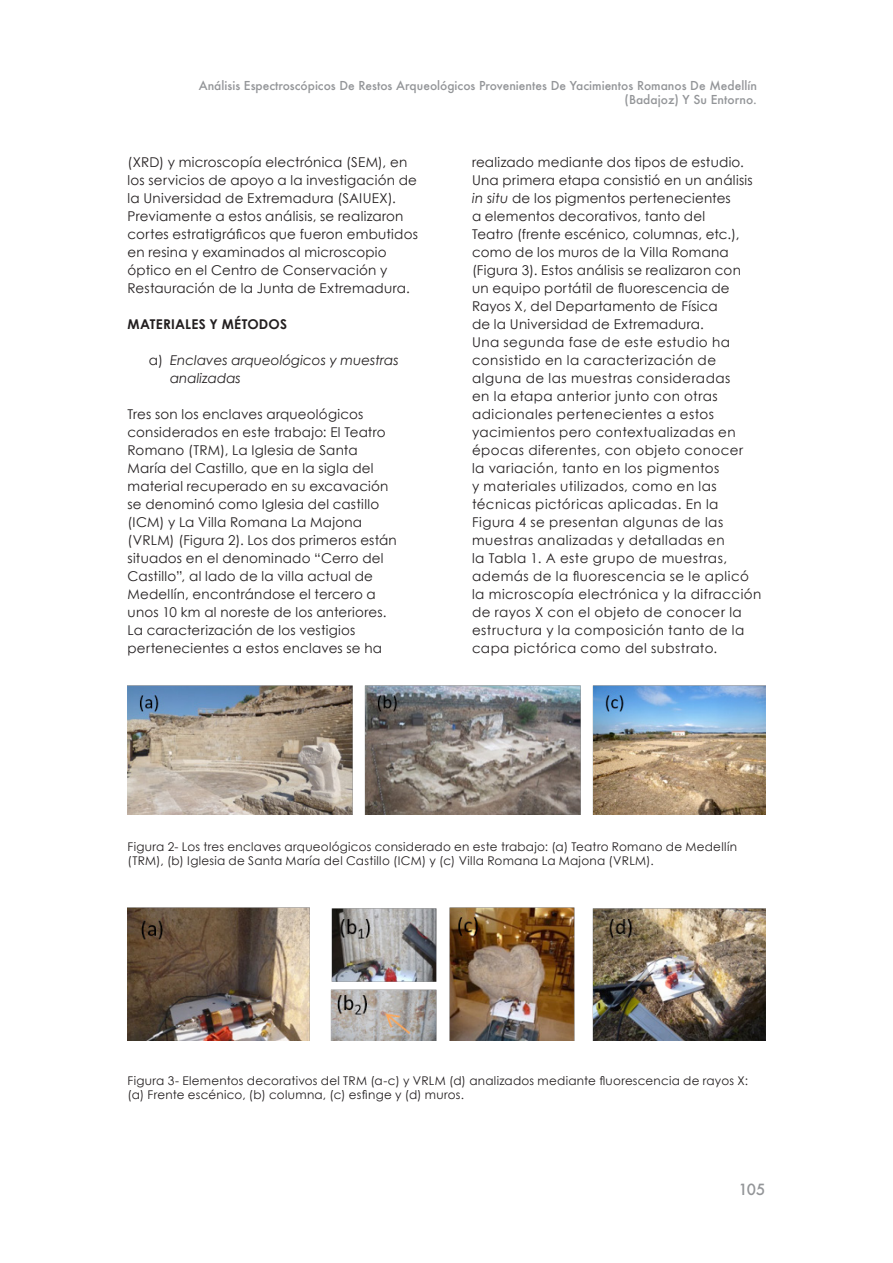
<style>
.page{position:relative;width:893px;height:1263px;background:#fff}
.page>*{position:absolute;margin:0;border:0;box-sizing:border-box;transform-origin:0 0}
.t1{font:500 15px "Futura";color:#939598}
._4__texto_normal{font:13.5px/18px "Century Gothic";letter-spacing:.02em;color:#231f20}
._4__texto_pontos{font:italic 13.5px/18px "Century Gothic";color:#231f20}
._4__Titulo_N1{font:700 13.5px "Century Gothic";letter-spacing:.015em;color:#231f20}
._6__Legenda{font:12px/14.4px "Century Gothic";letter-spacing:.02em;color:#231f20}
.t2{font:500 12px/14.4px "Futura";color:#939598;text-align:right}
.s1{font-style:normal}
.s2{font-style:italic}
</style>
<div class="page">
<img style="left:128px;top:685px;width:637px;height:130px">
<img style="left:128px;top:907px;width:637px;height:134px">
<p class="t2" style="left:199px;top:78px;width:560px">Análisis Espectroscópicos De Restos Arqueológicos Provenientes De Yacimientos Romanos De Medellín (Badajoz) Y Su Entorno.</p>
<p class="_4__texto_normal" style="left:128px;top:153px;width:292px">(XRD) y microscopía electrónica (SEM), en los servicios de apoyo a la investigación de la Universidad de Extremadura (SAIUEX).<br>Previamente a estos análisis, se realizaron cortes estratigráficos que fueron embutidos en resina y examinados al microscopio óptico en el Centro de Conservación y Restauración de la Junta de Extremadura.</p>
<p class="_4__Titulo_N1" style="left:128px;top:315px;width:161px">MATERIALES Y MÉTODOS</p>
<p class="_4__texto_pontos" style="left:170px;top:351px;width:230px;text-indent:-21px"><span class="s1">a)</span> Enclaves arqueológicos y muestras analizadas</p>
<p class="_4__texto_normal" style="left:128px;top:405px;width:271px">Tres son los enclaves arqueológicos considerados en este trabajo: El Teatro Romano (TRM), La Iglesia de Santa María del Castillo, que en la sigla del material recuperado en su excavación se denominó como Iglesia del castillo (ICM) y La Villa Romana La Majona (VRLM) (Figura 2). Los dos primeros están situados en el denominado “Cerro del Castillo”, al lado de la villa actual de Medellín, encontrándose el tercero a unos 10 km al noreste de los anteriores.<br>La caracterización de los vestigios pertenecientes a estos enclaves se ha</p>
<p class="_4__texto_normal" style="left:472px;top:153px;width:282px">realizado mediante dos tipos de estudio.<br>Una primera etapa consistió en un análisis <span class="s2">in situ</span> de los pigmentos pertenecientes<br>a elementos decorativos, tanto del<br>Teatro (frente escénico, columnas, etc.), como de los muros de la Villa Romana (Figura 3). Estos análisis se realizaron con un equipo portátil de fluorescencia de Rayos X, del Departamento de Física<br>de la Universidad de Extremadura.</p>
<p class="_4__texto_normal" style="left:472px;top:333px;width:291px">Una segunda fase de este estudio ha consistido en la caracterización de alguna de las muestras consideradas<br>en la etapa anterior junto con otras adicionales pertenecientes a estos yacimientos pero contextualizadas en épocas diferentes, con objeto conocer<br>la variación, tanto en los pigmentos<br>y materiales utilizados, como en las técnicas pictóricas aplicadas. En la Figura 4 se presentan algunas de las muestras analizadas y detalladas en<br>la Tabla 1. A este grupo de muestras, además de la fluorescencia se le aplicó la microscopía electrónica y la difracción de rayos X con el objeto de conocer la estructura y la composición tanto de la capa pictórica como del substrato.</p>
<p class="_6__Legenda" style="left:128px;top:839px;width:611px">Figura 2- Los tres enclaves arqueológicos considerado en este trabajo: (a) Teatro Romano de Medellín (TRM), (b) Iglesia de Santa María del Castillo (ICM) y (c) Villa Romana La Majona (VRLM).</p>
<p class="_6__Legenda" style="left:128px;top:1073px;width:622px">Figura 3- Elementos decorativos del TRM (a-c) y VRLM (d) analizados mediante fluorescencia de rayos X: (a) Frente escénico, (b) columna, (c) esfinge y (d) muros.</p>
<p class="t1" style="left:738px;top:1179px;width:28px">105</p>
</div>
